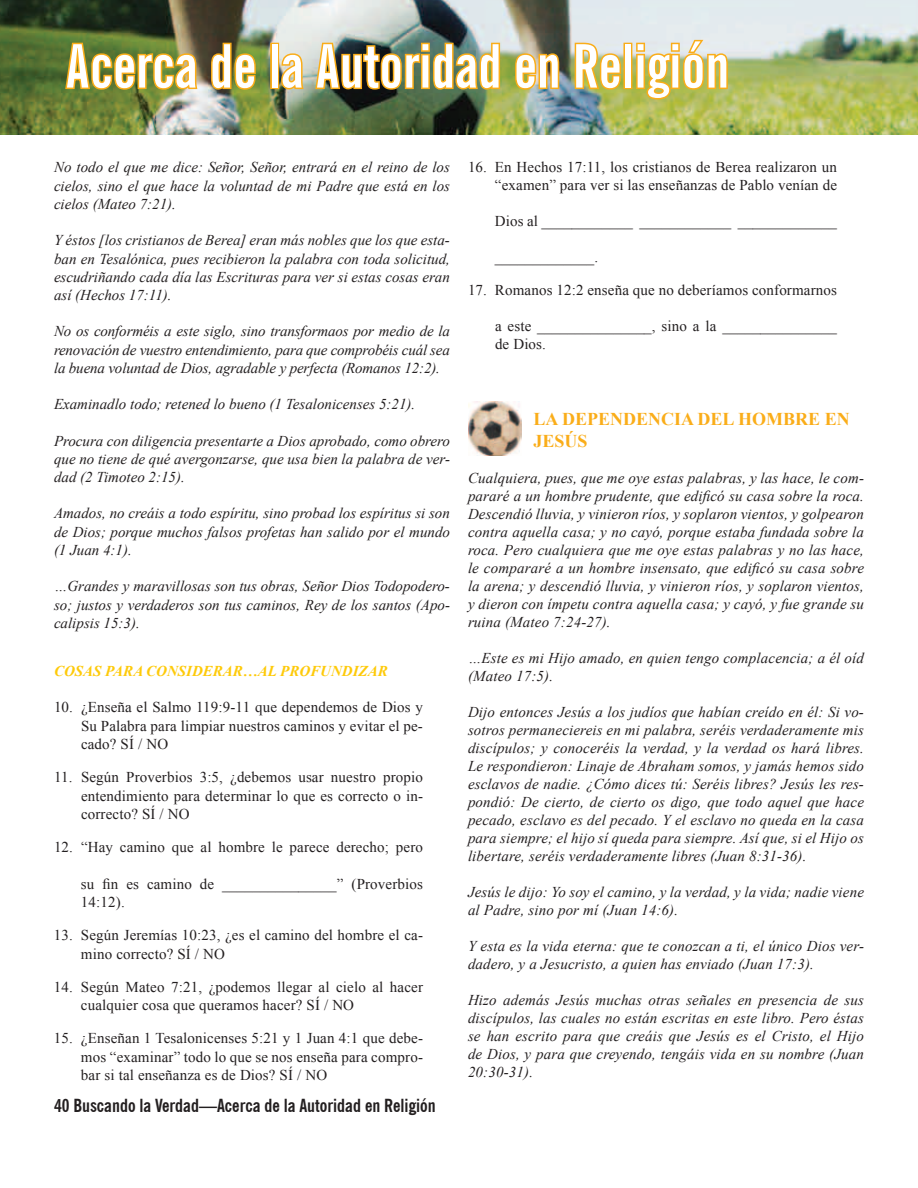
<style>
.page{position:relative;width:918px;height:1188px;background:#fff}
.page>*{position:absolute;margin:0;border:0;box-sizing:border-box;transform-origin:0 0}
.t1{font:700 extra-condensed 60px "News Gothic BT";color:#fff}
.t2{font:700 condensed 18px "News Gothic BT";color:#231f20}
.t3{font:700 18px/21.6px "Times New Roman";color:#faad19}
.t4{font:italic 15px/18px "Times New Roman";color:#231f20;text-align:justify}
.t5{font:15px/18.3px "Times New Roman";letter-spacing:.01em;color:#231f20}
.t6{font:italic 700 15px "Times New Roman";color:#feca0a}
</style>
<div class="page">
<img style="left:0;top:0;width:918px;height:135px">
<img style="left:468px;top:401px;width:54px;height:54px">
<svg style="left:63px;top:41px;width:136px;height:50px;background:#9f9231"></svg>
<svg style="left:209px;top:41px;width:48px;height:50px;background:#9b8329"></svg>
<div style="left:270px;top:43px;width:9px;height:46px;border:3px solid #faad19"></div>
<svg style="left:279px;top:52px;width:26px;height:39px"></svg>
<img style="left:314px;top:41px;width:188px;height:50px">
<svg style="left:513px;top:52px;width:48px;height:39px;background:#c6a54d"></svg>
<svg style="left:573px;top:41px;width:50px;height:50px;background:#d4bd61"></svg>
<div style="left:623px;top:43px;width:9px;height:46px;border:3px solid #faad19"></div>
<svg style="left:635px;top:38px;width:94px;height:64px;background:#d4c064"></svg>
<h1 class="t1" style="left:66px;top:30px;width:665px">Acerca de la Autoridad en Religión</h1>
<p class="t4" style="left:54px;top:158px;width:398px">No todo el que me dice: Señor, Señor, entrará en el reino de los cielos, sino el que hace la voluntad de mi Padre que está en los cielos (Mateo 7:21).</p>
<p class="t4" style="left:54px;top:231px;width:397px">Y éstos [los cristianos de Berea] eran más nobles que los que esta&shy;ban en Tesalónica, pues recibieron la palabra con toda solicitud, escudriñando cada día las Escrituras para ver si estas cosas eran así (Hechos 17:11).</p>
<p class="t4" style="left:54px;top:322px;width:398px">No os conforméis a este siglo, sino transformaos por medio de la renovación de vuestro entendimiento, para que comprobéis cuál sea la buena voluntad de Dios, agradable y perfecta (Romanos 12:2).</p>
<p class="t4" style="left:54px;top:395px;width:363px">Examinadlo todo; retened lo bueno (1 Tesalonicenses 5:21).</p>
<p class="t4" style="left:54px;top:431px;width:398px">Procura con diligencia presentarte a Dios aprobado, como obrero que no tiene de qué avergonzarse, que usa bien la palabra de ver&shy;dad (2 Timoteo 2:15).</p>
<p class="t4" style="left:54px;top:504px;width:397px">Amados, no creáis a todo espíritu, sino probad los espíritus si son de Dios; porque muchos falsos profetas han salido por el mundo (1 Juan 4:1).</p>
<p class="t4" style="left:54px;top:577px;width:398px">…Grandes y maravillosas son tus obras, Señor Dios Todopodero&shy;so; justos y verdaderos son tus caminos, Rey de los santos (Apo&shy;calipsis 15:3).</p>
<p class="t6" style="left:54px;top:661px;width:335px">COSAS PARA CONSIDERAR…AL PROFUNDIZAR</p>
<p class="t5" style="left:81px;top:698px;width:344px;text-align:justify;text-indent:-27px">10. ¿Enseña el Salmo 119:9-11 que dependemos de Dios y Su Palabra para limpiar nuestros caminos y evitar el pe&shy;cado? SÍ / NO</p>
<p class="t5" style="left:81px;top:768px;width:344px;text-align:justify;text-indent:-27px">11. Según Proverbios 3:5, ¿debemos usar nuestro propio entendimiento para determinar lo que es correcto o in&shy;correcto? SÍ / NO</p>
<p class="t5" style="left:54px;top:838px;width:371px">12. “Hay camino que al hombre le parece derecho; pero</p>
<p class="t5" style="left:81px;top:874px;width:344px">su fin es camino de _______________” (Proverbios<br>14:12).</p>
<p class="t5" style="left:81px;top:926px;width:344px;text-indent:-27px">13. Según Jeremías 10:23, ¿es el camino del hombre el ca&shy;mino correcto? SÍ / NO</p>
<p class="t5" style="left:81px;top:977px;width:344px;text-indent:-27px">14. Según Mateo 7:21, ¿podemos llegar al cielo al hacer cualquier cosa que queramos hacer? SÍ / NO</p>
<p class="t5" style="left:81px;top:1029px;width:344px;text-align:justify;text-indent:-27px">15. ¿Enseñan 1 Tesalonicenses 5:21 y 1 Juan 4:1 que debe&shy;mos “examinar” todo lo que se nos enseña para compro&shy;bar si tal enseñanza es de Dios? SÍ / NO</p>
<p class="t2" style="left:54px;top:1094px;width:383px">40 Buscando la Verdad—Acerca de la Autoridad en Religión</p>
<p class="t5" style="left:468px;top:158px;width:371px;text-align:right">16. En Hechos 17:11, los cristianos de Berea realizaron un “examen” para ver si las enseñanzas de Pablo venían de</p>
<p class="t5" style="left:495px;top:212px;width:343px">Dios al ____________ ____________ _____________</p>
<p class="t5" style="left:495px;top:248px;width:105px">_____________.</p>
<p class="t5" style="left:468px;top:281px;width:371px">17. Romanos 12:2 enseña que no deberíamos conformarnos</p>
<p class="t5" style="left:495px;top:317px;width:344px">a este _______________, sino a la _______________ de Dios.</p>
<p class="t3" style="left:534px;top:408px;width:318px">LA DEPENDENCIA DEL HOMBRE EN<br>JESÚS</p>
<p class="t4" style="left:468px;top:468px;width:398px">Cualquiera, pues, que me oye estas palabras, y las hace, le com&shy;pararé a un hombre prudente, que edificó su casa sobre la roca.<br>Descendió lluvia, y vinieron ríos, y soplaron vientos, y golpearon contra aquella casa; y no cayó, porque estaba fundada sobre la roca. Pero cualquiera que me oye estas palabras y no las hace, le compararé a un hombre insensato, que edificó su casa sobre la arena; y descendió lluvia, y vinieron ríos, y soplaron vientos, y dieron con ímpetu contra aquella casa; y cayó, y fue grande su ruina (Mateo 7:24-27).</p>
<p class="t4" style="left:468px;top:648px;width:398px">…Este es mi Hijo amado, en quien tengo complacencia; a él oíd (Mateo 17:5).</p>
<p class="t4" style="left:468px;top:702px;width:398px">Dijo entonces Jesús a los judíos que habían creído en él: Si vo&shy;sotros permaneciereis en mi palabra, seréis verdaderamente mis discípulos; y conoceréis la verdad, y la verdad os hará libres.<br>Le respondieron: Linaje de Abraham somos, y jamás hemos sido esclavos de nadie. ¿Cómo dices tú: Seréis libres? Jesús les res&shy;pondió: De cierto, de cierto os digo, que todo aquel que hace pecado, esclavo es del pecado. Y el esclavo no queda en la casa para siempre; el hijo sí queda para siempre. Así que, si el Hijo os libertare, seréis verdaderamente libres (Juan 8:31-36).</p>
<p class="t4" style="left:468px;top:882px;width:398px">Jesús le dijo: Yo soy el camino, y la verdad, y la vida; nadie viene al Padre, sino por mí (Juan 14:6).</p>
<p class="t4" style="left:468px;top:936px;width:397px">Y esta es la vida eterna: que te conozcan a ti, el único Dios ver&shy;dadero, y a Jesucristo, a quien has enviado (Juan 17:3).</p>
<p class="t4" style="left:468px;top:990px;width:398px">Hizo además Jesús muchas otras señales en presencia de sus discípulos, las cuales no están escritas en este libro. Pero éstas se han escrito para que creáis que Jesús es el Cristo, el Hijo de Dios, y para que creyendo, tengáis vida en su nombre (Juan 20:30-31).</p>
</div>
